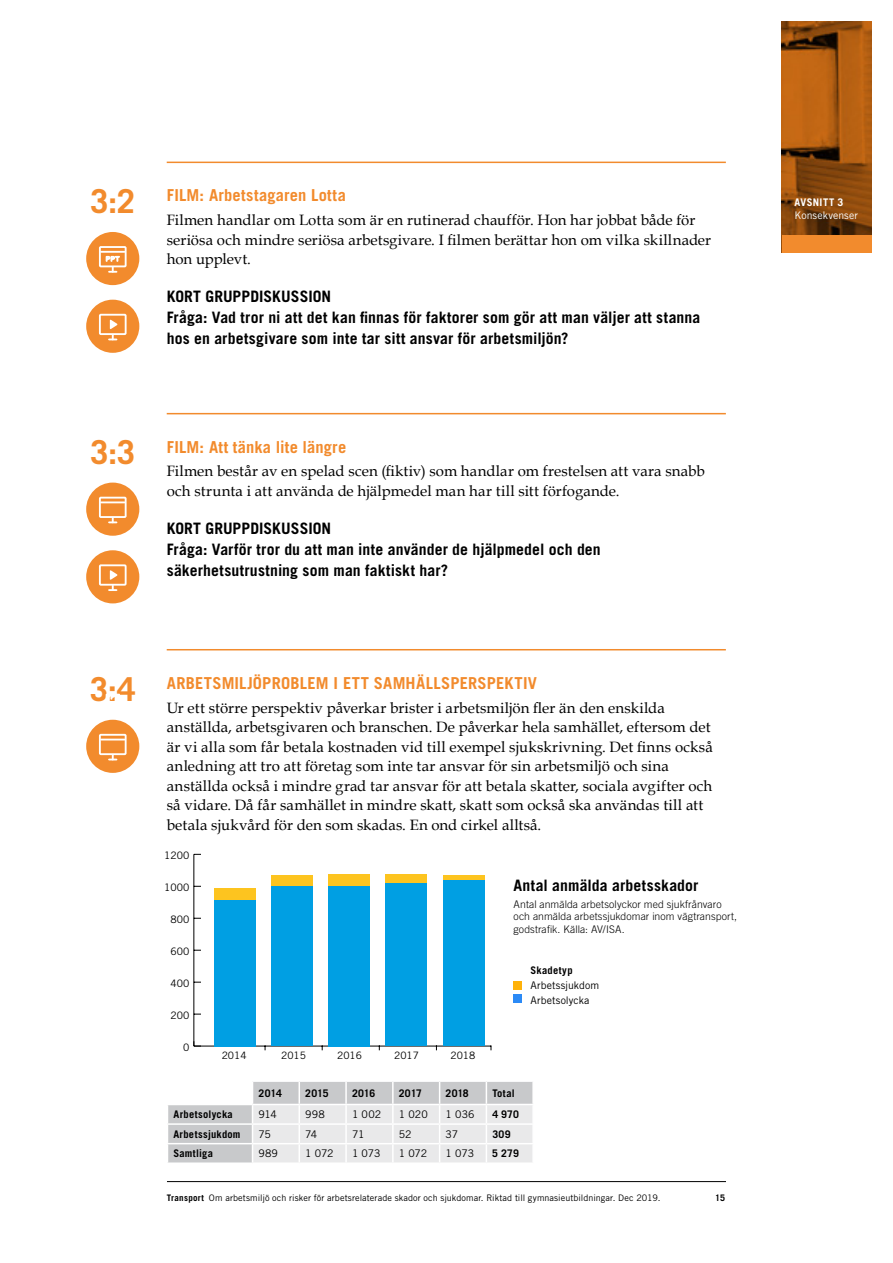
<style>
.page{position:relative;width:893px;height:1263px;background:#fff}
.page>*{position:absolute;margin:0;border:0;box-sizing:border-box;transform-origin:0 0}
.t1{font:700 33px "Trade Gothic LT Std";color:#f28b2d}
.t2{font:700 16.5px "Trade Gothic LT Std";letter-spacing:.015em;color:#f28b2d}
.t3{font:700 15.75px/21px "Trade Gothic LT Std";letter-spacing:.005em;color:#000}
.t4{font:15px/19.5px "Book Antiqua";letter-spacing:.01em;color:#000}
.t5{font:300 10.5px/12.6px "Trade Gothic LT Std";letter-spacing:.005em;color:#000}
.t6{font:700 10.5px "Trade Gothic LT Std";letter-spacing:.025em;color:#000}
.t7{font:10.5px/15px "Trade Gothic LT Std";letter-spacing:.005em;color:#000}
.t8{font:10.5px "Trade Gothic LT Std";letter-spacing:.005em;color:#fff}
.t9{font:700 10.5px "Trade Gothic LT Std";letter-spacing:.035em;color:#fff}
.t10{font:10.35px "Trade Gothic LT Std";color:#000}
.t11{font:10.2px "Trade Gothic LT Std";color:#000}
.t12{font:9px "Trade Gothic LT Std";letter-spacing:.01em;color:#000}
.t13{font:700 9px "Trade Gothic LT Std";color:#000}
.s1{font-weight:700}
</style>
<div class="page">
<hr style="left:167px;top:1181px;width:559px;height:1px;background:#000">
<img style="left:782px;top:21px;width:90px;height:215px">
<div style="left:782px;top:236px;width:90px;height:17px;background:#f28b2d"></div>
<hr style="left:167px;top:162px;width:559px;height:1px;background:#f28b2d">
<hr style="left:167px;top:413px;width:559px;height:1px;background:#f28b2d">
<hr style="left:167px;top:649px;width:559px;height:1px;background:#f28b2d">
<div style="left:86px;top:232px;width:53px;height:53px;background:#f28b2d;border-radius:50%"></div>
<svg style="left:100px;top:247px;width:26px;height:19px"></svg>
<div style="left:99px;top:246px;width:28px;height:21px;border:2px solid #fff"></div>
<hr style="left:101px;top:251px;width:24px;height:2px;background:#fff">
<svg style="left:109px;top:267px;width:7px;height:6px"></svg>
<svg style="left:106px;top:256px;width:14px;height:5px"></svg>
<div style="left:86px;top:483px;width:53px;height:53px;background:#f28b2d;border-radius:50%"></div>
<div style="left:99px;top:497px;width:28px;height:21px;border:2px solid #fff"></div>
<hr style="left:101px;top:501px;width:24px;height:2px;background:#fff">
<svg style="left:109px;top:518px;width:7px;height:5px"></svg>
<div style="left:86px;top:720px;width:53px;height:53px;background:#f28b2d;border-radius:50%"></div>
<div style="left:99px;top:734px;width:28px;height:21px;border:2px solid #fff"></div>
<svg style="left:101px;top:739px;width:24px;height:1px"></svg>
<svg style="left:109px;top:755px;width:7px;height:5px"></svg>
<div style="left:86px;top:300px;width:53px;height:53px;background:#f28b2d;border-radius:50%"></div>
<div style="left:99px;top:314px;width:28px;height:21px;border:2px solid #fff"></div>
<svg style="left:109px;top:335px;width:7px;height:5px"></svg>
<svg style="left:110px;top:319px;width:8px;height:10px"></svg>
<div style="left:86px;top:550px;width:53px;height:53px;background:#f28b2d;border-radius:50%"></div>
<div style="left:99px;top:564px;width:28px;height:22px;border:2px solid #fff"></div>
<svg style="left:109px;top:570px;width:9px;height:21px"></svg>
<div style="left:514px;top:981px;width:8px;height:8px;background:#ffb20a"></div>
<div style="left:514px;top:994px;width:8px;height:9px;background:#2b8af6"></div>
<svg style="left:168px;top:1081px;width:365px;height:81px"></svg>
<hr style="left:194px;top:1046px;width:297px;height:1px;background:#000">
<hr style="left:194px;top:854px;width:1px;height:192px;background:#000">
<svg style="left:194px;top:1041px;width:7px;height:6px"></svg>
<div style="left:214px;top:888px;width:42px;height:12px;background:#fdc41f"></div>
<div style="left:272px;top:875px;width:41px;height:11px;background:#fdc41f"></div>
<div style="left:329px;top:875px;width:41px;height:11px;background:#fdc41f"></div>
<div style="left:386px;top:875px;width:41px;height:8px;background:#fdc41f"></div>
<div style="left:443px;top:875px;width:41px;height:5px;background:#fdc41f"></div>
<div style="left:214px;top:900px;width:42px;height:146px;background:#009fe3"></div>
<div style="left:272px;top:886px;width:41px;height:160px;background:#009fe3"></div>
<div style="left:329px;top:886px;width:41px;height:160px;background:#009fe3"></div>
<div style="left:386px;top:883px;width:41px;height:163px;background:#009fe3"></div>
<div style="left:443px;top:880px;width:41px;height:166px;background:#009fe3"></div>
<h1 class="t1" style="left:90px;top:181px;width:47px">3:2</h1>
<p class="t2" style="left:167px;top:185px;width:181px">FILM: Arbetstagaren Lotta</p>
<p class="t4" style="left:167px;top:210px;width:546px">Filmen handlar om Lotta som är en rutinerad chaufför. Hon har jobbat både för seriösa och mindre seriösa arbetsgivare. I filmen berättar hon om vilka skillnader hon upplevt.</p>
<p class="t3" style="left:167px;top:286px;width:535px">KORT GRUPPDISKUSSION<br>Fråga: Vad tror ni att det kan finnas för faktorer som gör att man väljer att stanna hos en arbetsgivare som inte tar sitt ansvar för arbetsmiljön?</p>
<p class="t9" style="left:795px;top:196px;width:50px">AVSNITT 3</p>
<p class="t8" style="left:795px;top:208px;width:65px">Konsekvenser</p>
<h1 class="t1" style="left:90px;top:432px;width:47px">3:3</h1>
<p class="t2" style="left:167px;top:437px;width:181px">FILM: Att tänka lite längre</p>
<p class="t4" style="left:167px;top:461px;width:539px">Filmen består av en spelad scen (fiktiv) som handlar om frestelsen att vara snabb och strunta i att använda de hjälpmedel man har till sitt förfogande.</p>
<p class="t3" style="left:167px;top:518px;width:436px">KORT GRUPPDISKUSSION<br>Fråga: Varför tror du att man inte använder de hjälpmedel och den säkerhetsutrustning som man faktiskt har?</p>
<h1 class="t1" style="left:90px;top:669px;width:47px">3:4</h1>
<p class="t2" style="left:167px;top:673px;width:372px">ARBETSMILJÖPROBLEM I ETT SAMHÄLLSPERSPEKTIV</p>
<p class="t4" style="left:167px;top:697px;width:548px">Ur ett större perspektiv påverkar brister i arbetsmiljön fler än den enskilda anställda, arbetsgivaren och branschen. De påverkar hela samhället, eftersom det är vi alla som får betala kostnaden vid till exempel sjukskrivning. Det finns också anledning att tro att företag som inte tar ansvar för sin arbetsmiljö och sina anställda också i mindre grad tar ansvar för att betala skatter, sociala avgifter och så vidare. Då får samhället in mindre skatt, skatt som också ska användas till att betala sjukvård för den som skadas. En ond cirkel alltså.</p>
<p class="t10" style="left:164px;top:849px;width:27px">1200</p>
<p class="t10" style="left:164px;top:881px;width:27px">1000</p>
<p class="t10" style="left:171px;top:913px;width:20px">800</p>
<p class="t3" style="left:514px;top:874px;width:186px">Antal anmälda arbetsskador</p>
<p class="t5" style="left:514px;top:897px;width:225px">Antal anmälda arbetsolyckor med sjukfrånvaro och anmälda arbetssjukdomar inom vägtransport, godstrafik. Källa: AV/ISA.</p>
<p class="t10" style="left:171px;top:945px;width:20px">600</p>
<p class="t10" style="left:171px;top:977px;width:20px">400</p>
<p class="t6" style="left:531px;top:963px;width:43px">Skadetyp</p>
<p class="t7" style="left:531px;top:977px;width:70px">Arbetssjukdom<br>Arbetsolycka</p>
<p class="t10" style="left:171px;top:1009px;width:20px">200</p>
<p class="t10" style="left:183px;top:1041px;width:8px">0</p>
<p class="t11" style="left:222px;top:1049px;width:26px">2014</p>
<p class="t11" style="left:281px;top:1049px;width:26px">2015</p>
<p class="t11" style="left:337px;top:1049px;width:26px">2016</p>
<p class="t11" style="left:394px;top:1049px;width:26px">2017</p>
<p class="t11" style="left:450px;top:1049px;width:26px">2018</p>
<p class="t6" style="left:259px;top:1086px;width:25px">2014</p>
<p class="t6" style="left:305px;top:1086px;width:25px">2015</p>
<p class="t6" style="left:352px;top:1086px;width:25px">2016</p>
<p class="t6" style="left:399px;top:1086px;width:25px">2017</p>
<p class="t6" style="left:446px;top:1086px;width:25px">2018</p>
<p class="t6" style="left:492px;top:1086px;width:24px">Total</p>
<p class="t6" style="left:173px;top:1108px;width:61px">Arbetsolycka</p>
<p class="t7" style="left:258px;top:1107px;width:20px">914</p>
<p class="t7" style="left:305px;top:1107px;width:21px">998</p>
<p class="t7" style="left:352px;top:1107px;width:31px">1 002</p>
<p class="t7" style="left:399px;top:1107px;width:31px">1 020</p>
<p class="t7" style="left:446px;top:1107px;width:31px">1 036</p>
<p class="t6" style="left:492px;top:1108px;width:28px">4 970</p>
<p class="t6" style="left:173px;top:1127px;width:69px">Arbetssjukdom</p>
<p class="t7" style="left:258px;top:1126px;width:14px">75</p>
<p class="t7" style="left:305px;top:1126px;width:14px">74</p>
<p class="t7" style="left:352px;top:1126px;width:14px">71</p>
<p class="t7" style="left:399px;top:1126px;width:14px">52</p>
<p class="t7" style="left:446px;top:1126px;width:14px">37</p>
<p class="t6" style="left:492px;top:1127px;width:20px">309</p>
<p class="t6" style="left:173px;top:1147px;width:41px">Samtliga</p>
<p class="t7" style="left:258px;top:1146px;width:21px">989</p>
<p class="t7" style="left:305px;top:1146px;width:30px">1 072</p>
<p class="t7" style="left:352px;top:1146px;width:30px">1 073</p>
<p class="t7" style="left:399px;top:1146px;width:30px">1 072</p>
<p class="t7" style="left:446px;top:1146px;width:30px">1 073</p>
<p class="t6" style="left:492px;top:1147px;width:28px">5 279</p>
<p class="t12" style="left:167px;top:1192px;width:495px"><span class="s1">Transport</span> Om arbetsmiljö och risker för arbetsrelaterade skador och sjukdomar. Riktad till gymnasieutbildningar. Dec 2019.</p>
<p class="t13" style="left:715px;top:1192px;width:11px">15</p>
</div>
